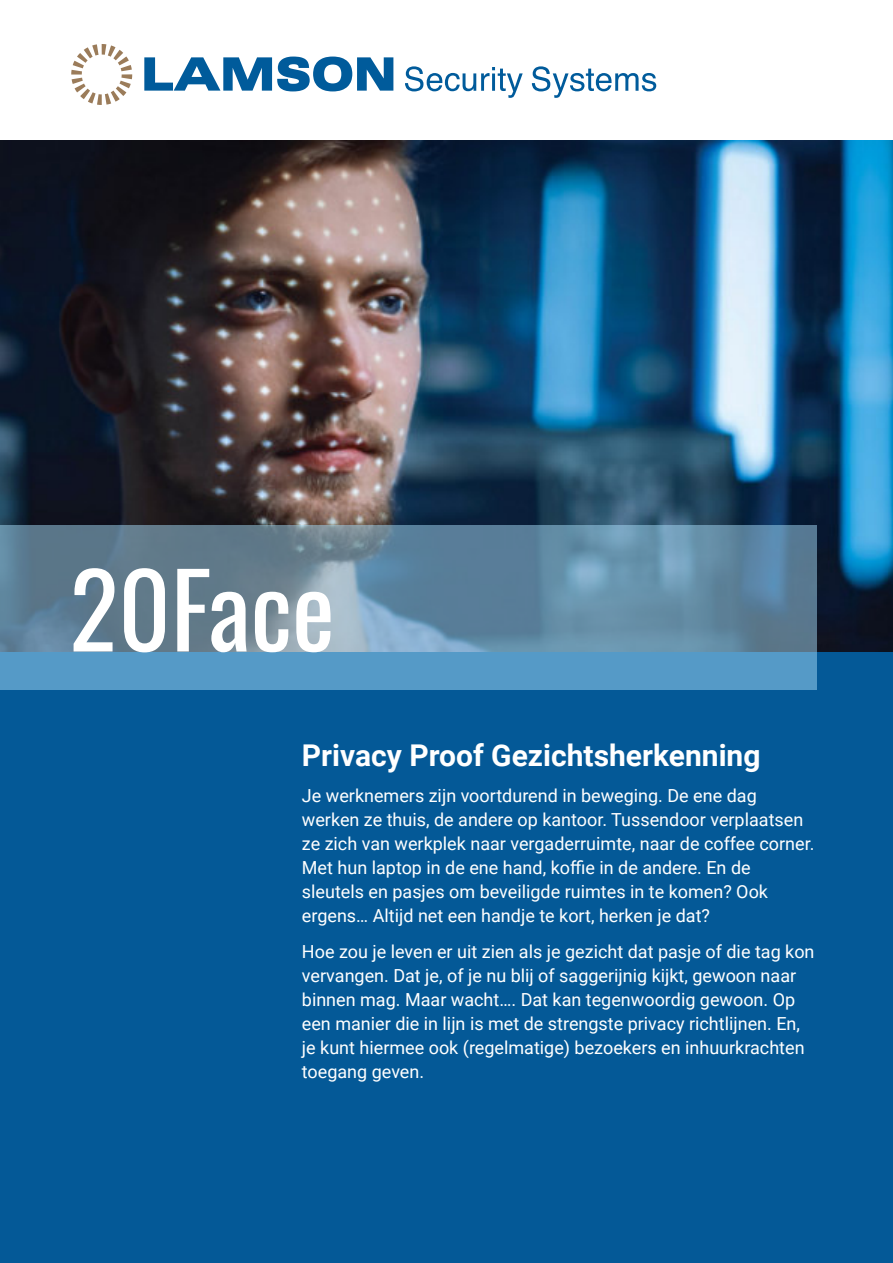
<style>
.page{position:relative;width:893px;height:1263px;background:#fff}
.page>*{position:absolute;margin:0;border:0;box-sizing:border-box;transform-origin:0 0}
.t1{font:102px "Oswald";color:#fff}
.t2{font:700 30px "Roboto";color:#fff}
.t3{font:18px "Roboto";color:#fff}
</style>
<div class="page">
<div style="left:0;top:651px;width:893px;height:612px;background:#045997"></div>
<img style="left:0;top:141px;width:893px;height:510px">
<svg style="left:71px;top:44px;width:61px;height:61px"></svg>
<svg style="left:144px;top:57px;width:249px;height:34px"></svg>
<svg style="left:405px;top:66px;width:118px;height:32px"></svg>
<svg style="left:532px;top:66px;width:124px;height:32px"></svg>
<div style="left:0;top:526px;width:816px;height:164px;background:#a7dcf8;opacity:.5"></div>
<p class="t1" style="left:69px;top:530px;width:267px">20Face</p>
<p class="t2" style="left:302px;top:744px;width:460px">Privacy Proof Gezichtsherkenning</p>
<p class="t3" style="left:302px;top:789px;width:456px">Je werknemers zijn voortdurend in beweging. De ene dag</p>
<p class="t3" style="left:302px;top:813px;width:503px">werken ze thuis, de andere op kantoor. Tussendoor verplaatsen</p>
<p class="t3" style="left:302px;top:837px;width:514px">ze zich van werkplek naar vergaderruimte, naar de coffee corner.</p>
<p class="t3" style="left:302px;top:861px;width:450px">Met hun laptop in de ene hand, koffie in de andere. En de</p>
<p class="t3" style="left:302px;top:885px;width:468px">sleutels en pasjes om beveiligde ruimtes in te komen? Ook</p>
<p class="t3" style="left:302px;top:909px;width:410px">ergens… Altijd net een handje te kort, herken je dat?</p>
<p class="t3" style="left:302px;top:945px;width:514px">Hoe zou je leven er uit zien als je gezicht dat pasje of die tag kon</p>
<p class="t3" style="left:302px;top:969px;width:496px">vervangen. Dat je, of je nu blij of saggerijnig kijkt, gewoon naar</p>
<p class="t3" style="left:302px;top:993px;width:495px">binnen mag. Maar wacht…. Dat kan tegenwoordig gewoon. Op</p>
<p class="t3" style="left:302px;top:1017px;width:500px">een manier die in lijn is met de strengste privacy richtlijnen. En,</p>
<p class="t3" style="left:302px;top:1041px;width:504px">je kunt hiermee ook (regelmatige) bezoekers en inhuurkrachten</p>
<p class="t3" style="left:302px;top:1065px;width:124px">toegang geven.</p>
</div>
